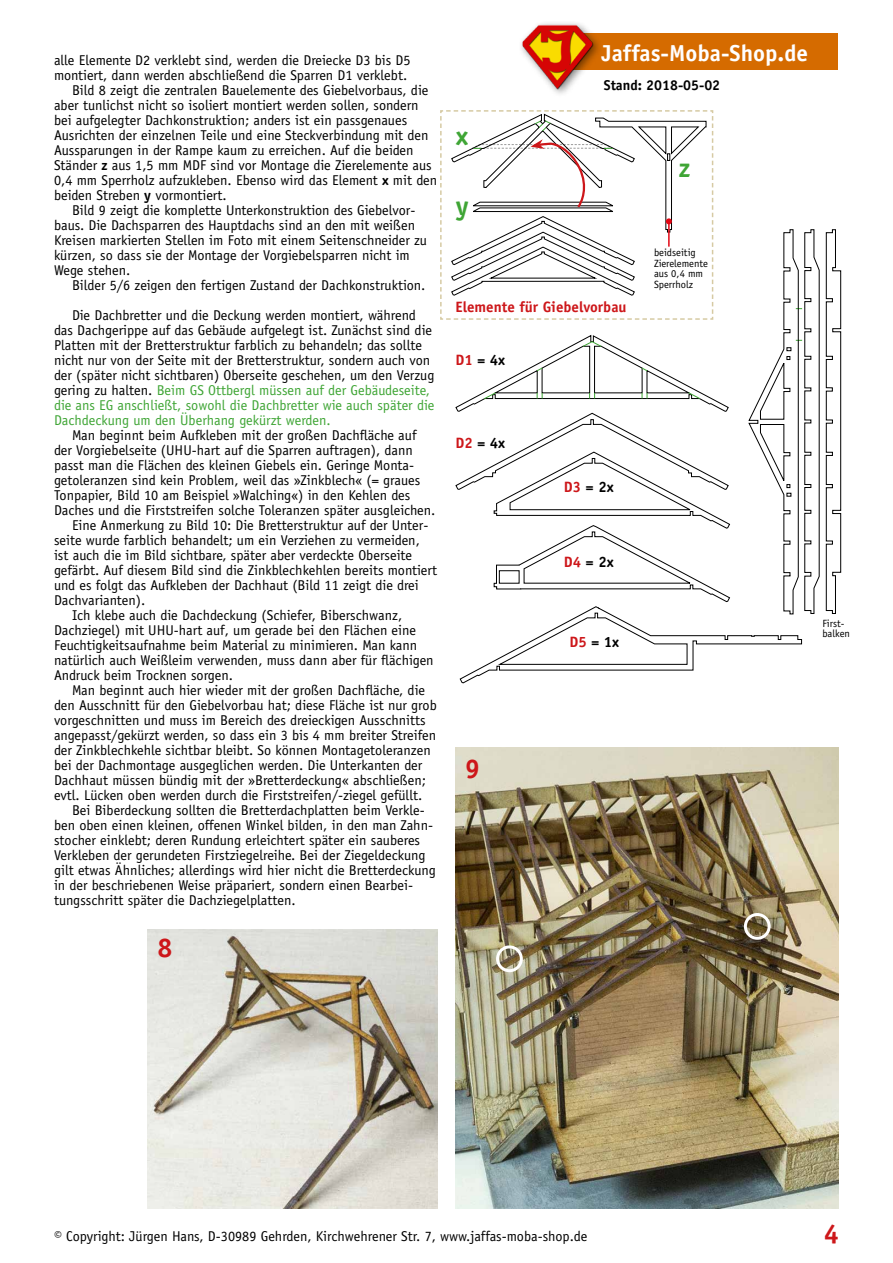
<style>
.page{position:relative;width:893px;height:1263px;background:#fff}
.page>*{position:absolute;margin:0;border:0;box-sizing:border-box;transform-origin:0 0}
.t1{font:700 27px "Officina Sans";color:#cd171a}
.t2{font:700 27px "Officina Sans";color:#3fa535}
.t3{font:700 23.1px "Officina Sans";color:#fff}
.t4{font:700 15px "Officina Sans";color:#000}
.t5{font:700 15px "Officina Sans";color:#cd171a}
.t6{font:14.25px/15px "Officina Sans";color:#000}
.t7{font:700 14.25px "Officina Sans";color:#000}
.t8{font:10.5px/10.5px "Officina Sans";color:#000}
.s1{font-weight:700}
.s2{color:#3fa535}
.s3{color:#cd171a}
</style>
<div class="page">
<img style="left:148px;top:929px;width:289px;height:280px">
<img style="left:455px;top:748px;width:384px;height:461px">
<div style="left:552px;top:33px;width:286px;height:36px;background:#d56b00"></div>
<div style="left:518px;top:20px;width:85px;height:78px;background:#000;opacity:.5"></div>
<img style="left:520px;top:24px;width:74px;height:65px">
<svg style="left:440px;top:110px;width:401px;height:574px"></svg>
<div style="left:496px;top:945px;width:27px;height:27px;border:3px solid #fff;border-radius:50%"></div>
<div style="left:744px;top:913px;width:27px;height:27px;border:3px solid #fff;border-radius:50%"></div>
<p class="t6" style="left:54px;top:52px;width:358px">alle Elemente D2 verklebt sind, werden die Dreiecke D3 bis D5</p>
<h2 class="t3" style="left:601px;top:39px;width:208px">Jaffas-Moba-Shop.de</h2>
<p class="t6" style="left:54px;top:67px;width:355px">montiert, dann werden abschließend die Sparren D1 verklebt.</p>
<p class="t6" style="left:72px;top:82px;width:358px">Bild 8 zeigt die zentralen Bauelemente des Giebelvorbaus, die</p>
<p class="t6" style="left:54px;top:97px;width:366px">aber tunlichst nicht so isoliert montiert werden sollen, sondern</p>
<p class="t6" style="left:54px;top:112px;width:355px">bei aufgelegter Dachkonstruktion; anders ist ein passgenaues</p>
<p class="t6" style="left:54px;top:127px;width:376px">Ausrichten der einzelnen Teile und eine Steckverbindung mit den</p>
<p class="t6" style="left:54px;top:142px;width:361px">Aussparungen in der Rampe kaum zu erreichen. Auf die beiden</p>
<p class="t6" style="left:54px;top:157px;width:379px">Ständer <span class="s1">z</span> aus 1,5 mm MDF sind vor Montage die Zierelemente aus</p>
<p class="t6" style="left:54px;top:172px;width:385px">0,4 mm Sperrholz aufzukleben. Ebenso wird das Element <span class="s1">x</span> mit den</p>
<p class="t6" style="left:54px;top:187px;width:174px">beiden Streben <span class="s1">y</span> vormontiert.</p>
<p class="t6" style="left:72px;top:202px;width:345px">Bild 9 zeigt die komplette Unterkonstruktion des Giebelvor-</p>
<p class="t6" style="left:54px;top:217px;width:363px">baus. Die Dachsparren des Hauptdachs sind an den mit weißen</p>
<p class="t6" style="left:54px;top:232px;width:374px">Kreisen markierten Stellen im Foto mit einem Seitenschneider zu</p>
<p class="t6" style="left:54px;top:247px;width:357px">kürzen, so dass sie der Montage der Vorgiebelsparren nicht im</p>
<p class="t6" style="left:54px;top:262px;width:78px">Wege stehen.</p>
<p class="t6" style="left:72px;top:277px;width:355px">Bilder 5/6 zeigen den fertigen Zustand der Dachkonstruktion.</p>
<p class="t6" style="left:54px;top:307px;width:382px;text-indent:18px">Die Dachbretter und die Deckung werden montiert, während das Dachgerippe auf das Gebäude aufgelegt ist. Zunächst sind die Platten mit der Bretterstruktur farblich zu behandeln; das sollte nicht nur von der Seite mit der Bretterstruktur, sondern auch von der (später nicht sichtbaren) Oberseite geschehen, um den Verzug gering zu halten. <span class="s2">Beim GS Ottbergl müssen auf der Gebäudeseite, die ans EG anschließt, sowohl die Dachbretter wie auch später die Dachdeckung um den Überhang gekürzt werden.</span></p>
<p class="t6" style="left:72px;top:428px;width:346px">Man beginnt beim Aufkleben mit der großen Dachfläche auf</p>
<p class="t6" style="left:54px;top:443px;width:360px">der Vorgiebelseite (UHU-hart auf die Sparren auftragen), dann</p>
<p class="t6" style="left:54px;top:458px;width:362px">passt man die Flächen des kleinen Giebels ein. Geringe Monta-</p>
<p class="t6" style="left:54px;top:473px;width:368px">getoleranzen sind kein Problem, weil das »Zinkblech« (= graues</p>
<p class="t6" style="left:54px;top:488px;width:358px">Tonpapier, Bild 10 am Beispiel »Walching«) in den Kehlen des</p>
<p class="t6" style="left:54px;top:503px;width:383px">Daches und die Firststreifen solche Toleranzen später ausgleichen.</p>
<p class="t6" style="left:72px;top:518px;width:358px">Eine Anmerkung zu Bild 10: Die Bretterstruktur auf der Unter-</p>
<p class="t6" style="left:54px;top:533px;width:367px">seite wurde farblich behandelt; um ein Verziehen zu vermeiden,</p>
<p class="t6" style="left:54px;top:548px;width:360px">ist auch die im Bild sichtbare, später aber verdeckte Oberseite</p>
<p class="t6" style="left:54px;top:563px;width:385px">gefärbt. Auf diesem Bild sind die Zinkblechkehlen bereits montiert</p>
<p class="t6" style="left:54px;top:578px;width:366px">und es folgt das Aufkleben der Dachhaut (Bild 11 zeigt die drei</p>
<p class="t6" style="left:54px;top:593px;width:93px">Dachvarianten).</p>
<p class="t6" style="left:72px;top:608px;width:332px">Ich klebe auch die Dachdeckung (Schiefer, Biberschwanz,</p>
<p class="t6" style="left:54px;top:623px;width:363px">Dachziegel) mit UHU-hart auf, um gerade bei den Flächen eine</p>
<p class="t6" style="left:54px;top:638px;width:365px">Feuchtigkeitsaufnahme beim Material zu minimieren. Man kann</p>
<p class="t6" style="left:54px;top:653px;width:381px">natürlich auch Weißleim verwenden, muss dann aber für flächigen</p>
<p class="t6" style="left:54px;top:668px;width:181px">Andruck beim Trocknen sorgen.</p>
<p class="t6" style="left:72px;top:683px;width:355px">Man beginnt auch hier wieder mit der großen Dachfläche, die</p>
<p class="t6" style="left:54px;top:698px;width:384px">den Ausschnitt für den Giebelvorbau hat; diese Fläche ist nur grob</p>
<p class="t6" style="left:54px;top:713px;width:373px">vorgeschnitten und muss im Bereich des dreieckigen Ausschnitts</p>
<p class="t6" style="left:54px;top:728px;width:384px">angepasst/gekürzt werden, so dass ein 3 bis 4 mm breiter Streifen</p>
<p class="t6" style="left:54px;top:743px;width:378px">der Zinkblechkehle sichtbar bleibt. So können Montagetoleranzen</p>
<p class="t6" style="left:54px;top:758px;width:370px">bei der Dachmontage ausgeglichen werden. Die Unterkanten der</p>
<p class="t6" style="left:54px;top:773px;width:373px">Dachhaut müssen bündig mit der »Bretterdeckung« abschließen;</p>
<p class="t6" style="left:54px;top:788px;width:370px">evtl. Lücken oben werden durch die Firststreifen/-ziegel gefüllt.</p>
<p class="t6" style="left:72px;top:803px;width:354px">Bei Biberdeckung sollten die Bretterdachplatten beim Verkle-</p>
<p class="t6" style="left:54px;top:818px;width:381px">ben oben einen kleinen, offenen Winkel bilden, in den man Zahn-</p>
<p class="t6" style="left:54px;top:833px;width:368px">stocher einklebt; deren Rundung erleichtert später ein sauberes</p>
<p class="t6" style="left:54px;top:848px;width:373px">Verkleben der gerundeten Firstziegelreihe. Bei der Ziegeldeckung</p>
<p class="t6" style="left:54px;top:863px;width:383px">gilt etwas Ähnliches; allerdings wird hier nicht die Bretterdeckung</p>
<p class="t6" style="left:54px;top:878px;width:361px">in der beschriebenen Weise präpariert, sondern einen Bearbei-</p>
<p class="t6" style="left:54px;top:893px;width:243px">tungsschritt später die Dachziegelplatten.</p>
<h1 class="t1" style="left:157px;top:931px;width:17px">8</h1>
<p class="t7" style="left:604px;top:76px;width:118px">Stand: 2018-05-02</p>
<h1 class="t2" style="left:456px;top:119px;width:14px">x</h1>
<h1 class="t2" style="left:679px;top:151px;width:13px">z</h1>
<h1 class="t2" style="left:456px;top:189px;width:14px">y</h1>
<p class="t8" style="left:654px;top:247px;width:55px">beidseitig<br>Zierelemente aus 0,4 mm<br>Sperrholz</p>
<p class="t5" style="left:455px;top:298px;width:173px">Elemente für Giebelvorbau</p>
<p class="t4" style="left:455px;top:351px;width:51px"><span class="s3">D1</span> = 4x</p>
<p class="t4" style="left:455px;top:433px;width:51px"><span class="s3">D2</span> = 4x</p>
<p class="t4" style="left:564px;top:478px;width:51px"><span class="s3">D3</span> = 2x</p>
<p class="t4" style="left:564px;top:552px;width:51px"><span class="s3">D4</span> = 2x</p>
<p class="t4" style="left:569px;top:632px;width:51px"><span class="s3">D5</span> = 1x</p>
<h1 class="t1" style="left:465px;top:752px;width:17px">9</h1>
<p class="t8" style="left:822px;top:618px;width:29px">First&shy;balken</p>
<p class="t6" style="left:54px;top:1228px;width:535px">© Copyright: Jürgen Hans, D-30989 Gehrden, Kirchwehrener Str. 7, www.jaffas-moba-shop.de</p>
<h1 class="t1" style="left:824px;top:1217px;width:17px">4</h1>
</div>
